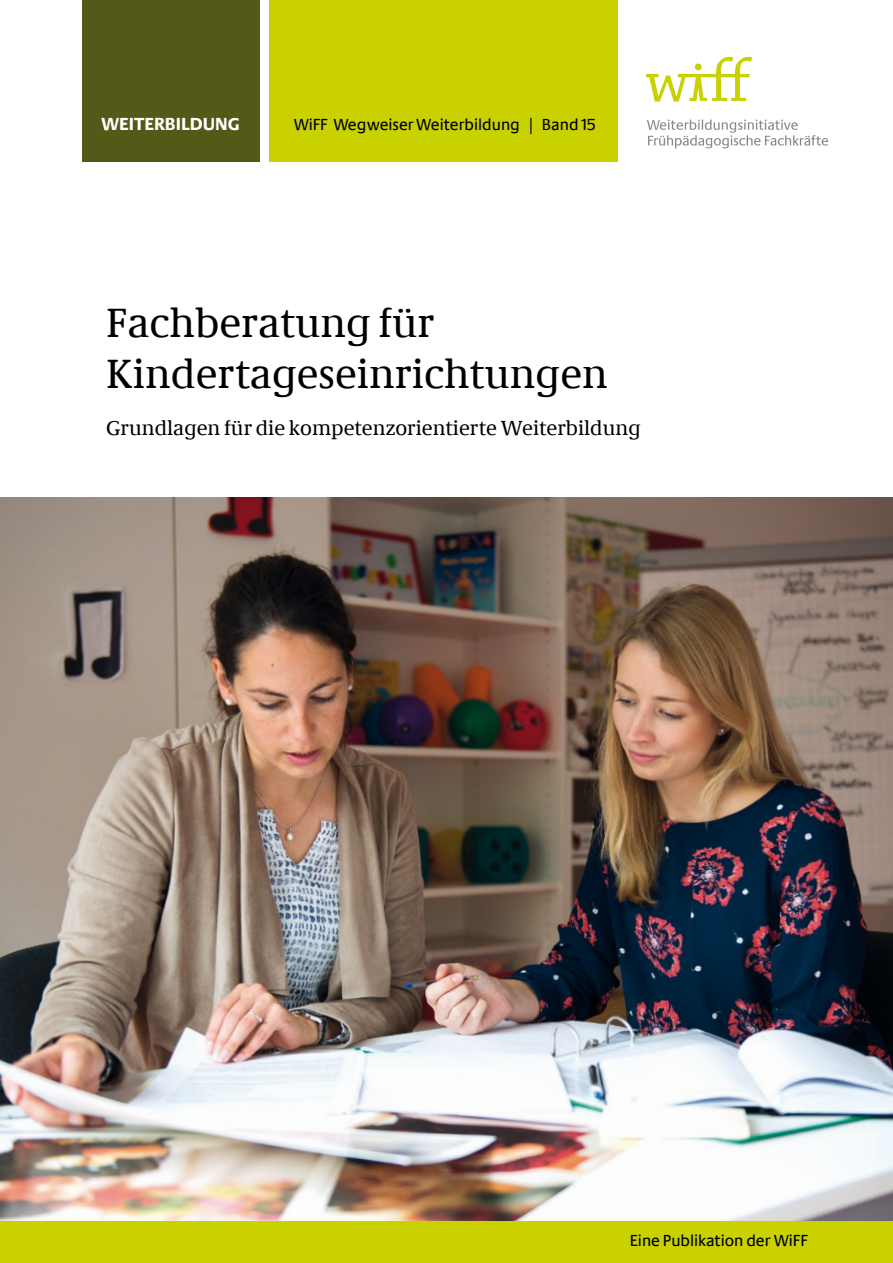
<style>
.page{position:relative;width:893px;height:1263px;background:#fff}
.page>*{position:absolute;margin:0;border:0;box-sizing:border-box;transform-origin:0 0}
.t1{font:42px/51px "Neue Demos";color:#000}
.t2{font:21px "Neue Demos";color:#000}
.t3{font:700 18px "Neue Praxis";color:#fff}
.t4{font:16.5px "Neue Praxis";color:#000}
</style>
<div class="page">
<div style="left:0;top:1220px;width:893px;height:43px;background:#c9d200"></div>
<div style="left:82px;top:0;width:178px;height:161px;background:#545917"></div>
<div style="left:269px;top:0;width:349px;height:161px;background:#c9d200"></div>
<svg style="left:647px;top:120px;width:181px;height:28px"></svg>
<svg style="left:646px;top:57px;width:106px;height:45px"></svg>
<img style="left:0;top:497px;width:893px;height:723px">
<p class="t3" style="left:102px;top:113px;width:140px">WEITERBILDUNG</p>
<p class="t4" style="left:294px;top:114px;width:303px">WiFF Wegweiser Weiterbildung | Band 15</p>
<h1 class="t1" style="left:106px;top:297px;width:503px">Fachberatung für<br>Kindertageseinrichtungen</h1>
<p class="t2" style="left:106px;top:416px;width:536px">Grundlagen für die kompetenzorientierte Weiterbildung</p>
<p class="t4" style="left:630px;top:1230px;width:180px">Eine Publikation der WiFF</p>
</div>
